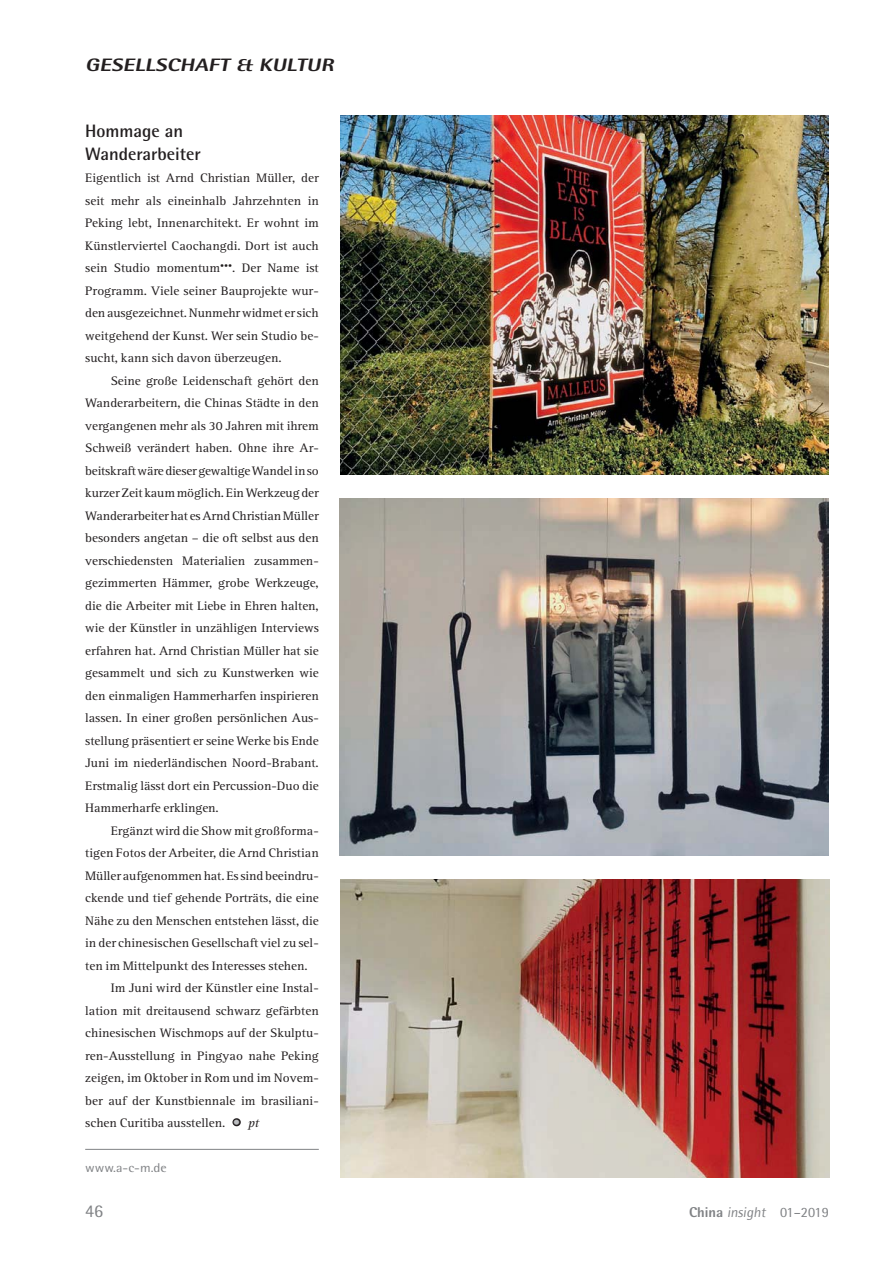
<style>
.page{position:relative;width:893px;height:1263px;background:#fff}
.page>*{position:absolute;margin:0;border:0;box-sizing:border-box;transform-origin:0 0}
.t1{font:700 18px/22.5px "Rotis Semi Sans";color:#231f20}
.t2{font:italic 800 18px "Rotis Semi Sans";color:#231f20;scale:1.25 1}
.t3{font:18px "Rotis Semi Sans";color:#808285}
.t4{font:14.25px "Rotis Semi Sans";letter-spacing:-.02em;color:#808285}
.t5{font:12.75px/22.5px "Rotis Serif";color:#231f20;text-align:justify;scale:1.05 1}
.t6{font:12.75px "Rotis Semi Sans";color:#808285;scale:1.1 1}
.s1{font-family:"European Pi Three";color:#bbbdc0}
.s2{font-style:italic}
.s3{font-weight:800}
</style>
<div class="page">
<hr style="left:85px;top:1149px;width:234px;height:1px;background:#808285">
<div style="left:232px;top:1118px;width:9px;height:8px;border:3px solid #231f20;border-radius:50%"></div>
<img style="left:340px;top:880px;width:489px;height:298px">
<img style="left:339px;top:499px;width:490px;height:357px">
<img style="left:340px;top:115px;width:489px;height:360px">
<h1 class="t2" style="left:85px;top:59px;width:203px">GESELLSCHAFT &amp; KULTUR</h1>
<h1 class="t1" style="left:85px;top:122px;width:117px">Hommage an<br>Wanderarbeiter</h1>
<p class="t5" style="left:85px;top:168px;width:224px">Eigentlich ist Arnd Christian Müller, der seit mehr als eineinhalb Jahrzehnten in Peking lebt, Innenarchitekt. Er wohnt im Künstlerviertel Caochangdi. Dort ist auch sein Studio momentum<sup>•••</sup>. Der Name ist Programm. Viele seiner Bauprojekte wur&shy;den ausgezeichnet. Nunmehr widmet er sich weitgehend der Kunst. Wer sein Studio be&shy;sucht, kann sich davon überzeugen.</p>
<p class="t5" style="left:85px;top:371px;width:224px;text-indent:25px">Seine große Leidenschaft gehört den Wanderarbeitern, die Chinas Städte in den vergangenen mehr als 30 Jahren mit ihrem Schweiß verändert haben. Ohne ihre Ar&shy;beitskraft wäre dieser gewaltige Wandel in so kurzer Zeit kaum möglich. Ein Werkzeug der Wanderarbeiter hat es Arnd Christian Müller besonders angetan – die oft selbst aus den verschiedensten Materialien zusammen&shy;gezimmerten Hämmer, grobe Werkzeuge, die die Arbeiter mit Liebe in Ehren halten, wie der Künstler in unzähligen Interviews erfahren hat. Arnd Christian Müller hat sie gesammelt und sich zu Kunstwerken wie den einmaligen Hammerharfen inspirieren lassen. In einer großen persönlichen Aus&shy;stellung präsentiert er seine Werke bis Ende Juni im niederländischen Noord-Brabant.<br>Erstmalig lässt dort ein Percussion-Duo die Hammerharfe erklingen.</p>
<p class="t5" style="left:111px;top:820px;width:200px">Ergänzt wird die Show mit großforma-</p>
<p class="t5" style="left:85px;top:843px;width:224px">tigen Fotos der Arbeiter, die Arnd Christian</p>
<p class="t5" style="left:85px;top:865px;width:224px">Müller aufgenommen hat. Es sind beeindru-</p>
<p class="t5" style="left:85px;top:888px;width:224px">ckende und tief gehende Porträts, die eine</p>
<p class="t5" style="left:85px;top:910px;width:224px">Nähe zu den Menschen entstehen lässt, die</p>
<p class="t5" style="left:85px;top:933px;width:224px">in der chinesischen Gesellschaft viel zu sel-</p>
<p class="t5" style="left:85px;top:955px;width:213px">ten im Mittelpunkt des Interesses stehen.</p>
<p class="t5" style="left:111px;top:978px;width:200px">Im Juni wird der Künstler eine Instal-</p>
<p class="t5" style="left:85px;top:1000px;width:224px">lation mit dreitausend schwarz gefärbten</p>
<p class="t5" style="left:85px;top:1023px;width:224px">chinesischen Wischmops auf der Skulptu-</p>
<p class="t5" style="left:85px;top:1045px;width:224px">ren-Ausstellung in Pingyao nahe Peking</p>
<p class="t5" style="left:85px;top:1068px;width:224px">zeigen, im Oktober in Rom und im Novem-</p>
<p class="t5" style="left:85px;top:1090px;width:224px">ber auf der Kunstbiennale im brasiliani-</p>
<p class="t5" style="left:85px;top:1113px;width:167px">schen Curitiba ausstellen. <span class="s1">-</span> <span class="s2">pt</span></p>
<p class="t6" style="left:85px;top:1163px;width:76px">www.a-c-m.de</p>
<h1 class="t3" style="left:85px;top:1205px;width:20px">46</h1>
<p class="t4" style="left:689px;top:1207px;width:141px"><span class="s3">China</span> insight 01–2019</p>
</div>
